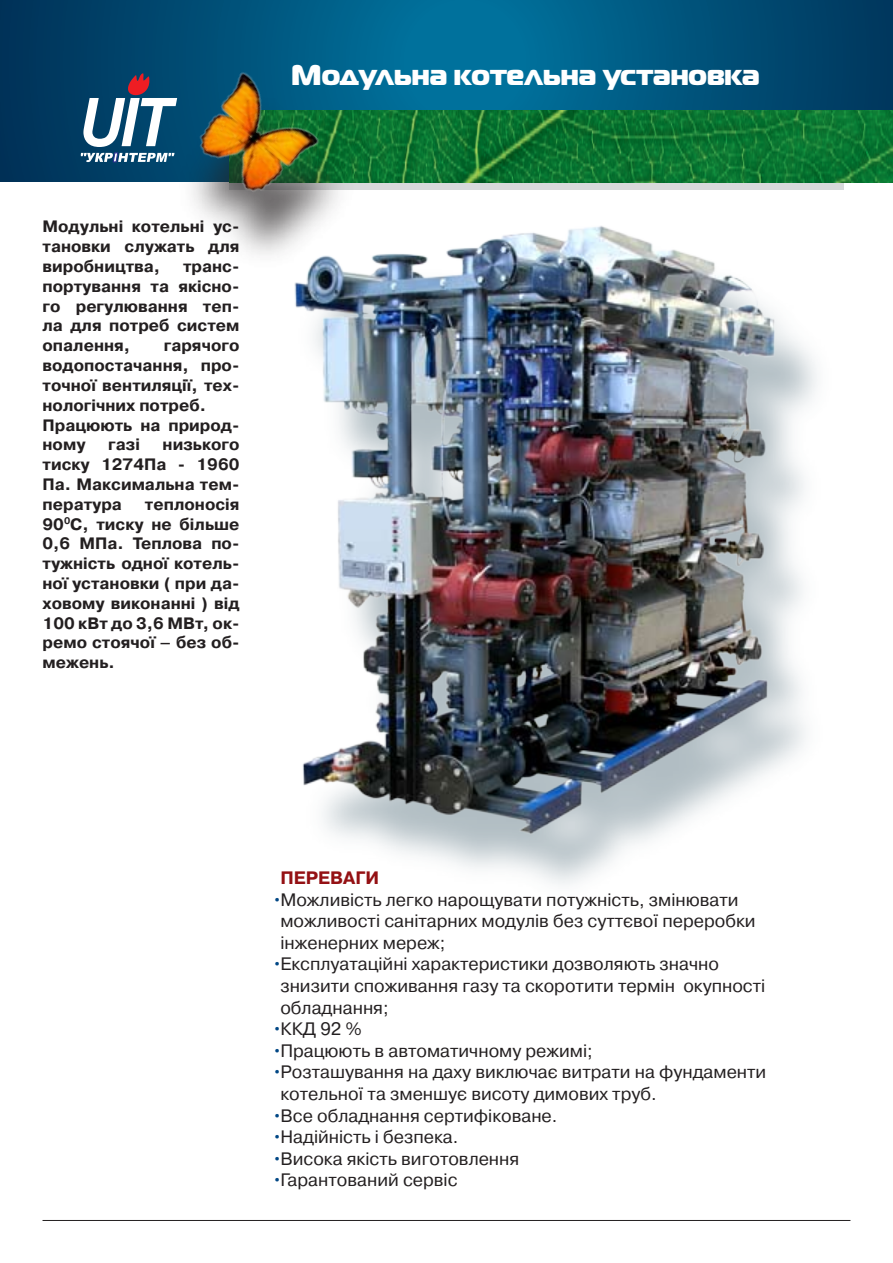
<style>
.page{position:relative;width:893px;height:1263px;background:#fff}
.page>*{position:absolute;margin:0;border:0;box-sizing:border-box;transform-origin:0 0}
.t1{font:28.5px "Magistral Black C";color:#fff}
.t2{font:18px/21.6px "Pragmatica C";color:#231f20}
.t3{font:700 18px "Pragmatica C";color:#941114}
.t4{font:700 16.5px/19.8px "Pragmatica C";color:#231f20;text-align:justify}
.s1{color:#014785}
</style>
<div class="page">
<svg style="left:0;top:0;width:893px;height:182px"></svg>
<div style="left:230px;top:182px;width:614px;height:8px;background:#d8d9db"></div>
<img style="left:360px;top:110px;width:532px;height:72px">
<div style="left:173px;top:85px;width:187px;height:191px;background:#231f20;opacity:.75"></div>
<img style="left:174px;top:61px;width:162px;height:156px">
<svg style="left:83px;top:73px;width:94px;height:74px"></svg>
<svg style="left:81px;top:153px;width:94px;height:9px"></svg>
<hr style="left:43px;top:1220px;width:807px;height:1px;background:#231f20">
<div style="left:293px;top:235px;width:544px;height:672px;background:#4f6b78;opacity:.44"></div>
<img style="left:272px;top:146px;width:519px;height:700px">
<p class="t4" style="left:43px;top:217px;width:199px">Модульні котельні ус&shy;тановки служать для виробництва,</p>
<p class="t4" style="left:43px;top:257px;width:199px;text-indent:141px">транс&shy;портування та якісно&shy;го регулювання теп&shy;ла для потреб систем опалення,</p>
<p class="t4" style="left:43px;top:336px;width:199px;text-align:left;text-indent:121px">гарячого водопостачання, про&shy;точної вентиляції, тех&shy;нологічних потреб.<br>Працюють на природ&shy;ному</p>
<p class="t4" style="left:108px;top:435px;width:33px">газі</p>
<p class="t4" style="left:43px;top:435px;width:199px;text-indent:120px">низького тиску 1274Па - 1960<br>Па. Максимальна тем&shy;пература</p>
<p class="t4" style="left:43px;top:494px;width:199px;text-indent:102px">теплоносія 90<sup>0</sup>С, тиску не більше 0,6 МПа. Теплова по&shy;тужність одної котель&shy;ної установки ( при да&shy;ховому виконанні ) від 100 кВт до 3,6 МВт, ок&shy;ремо стоячої – без об&shy;межень.</p>
<h1 class="t1" style="left:291px;top:56px;width:470px">Модульна котельна установка</h1>
<p class="t3" style="left:280px;top:868px;width:100px">ПЕРЕВАГИ</p>
<p class="t2" style="left:280px;top:889px;width:477px;text-indent:-9px"><span class="s1">•</span>Можливість легко нарощувати потужність, змінювати можливості санітарних модулів без суттєвої переробки інженерних мереж;</p>
<p class="t2" style="left:280px;top:953px;width:486px;text-indent:-9px"><span class="s1">•</span>Експлуатаційні характеристики дозволяють значно знизити споживання газу та скоротити термін окупності обладнання;</p>
<p class="t2" style="left:272px;top:1018px;width:92px"><span class="s1">•</span>ККД 92 %</p>
<p class="t2" style="left:272px;top:1040px;width:322px"><span class="s1">•</span>Працюють в автоматичному режимі;</p>
<p class="t2" style="left:280px;top:1061px;width:487px;text-indent:-9px"><span class="s1">•</span>Розташування на даху виключає витрати на фундаменти котельної та зменшує висоту димових труб.</p>
<p class="t2" style="left:272px;top:1105px;width:287px"><span class="s1">•</span>Все обладнання сертифіковане.</p>
<p class="t2" style="left:272px;top:1126px;width:188px"><span class="s1">•</span>Надійність і безпека.</p>
<p class="t2" style="left:272px;top:1148px;width:249px"><span class="s1">•</span>Висока якість виготовлення</p>
<p class="t2" style="left:272px;top:1169px;width:187px"><span class="s1">•</span>Гарантований сервіс</p>
</div>
